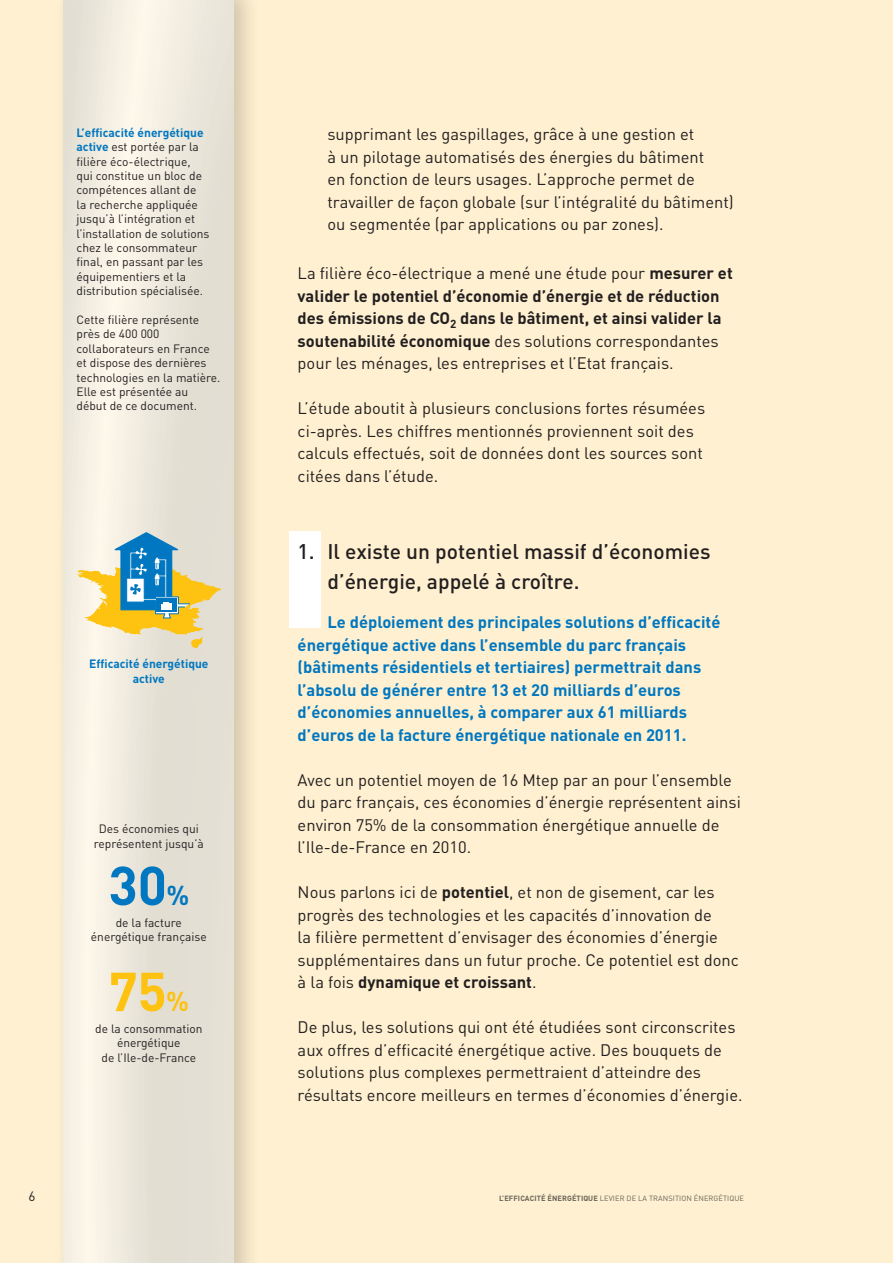
<style>
.page{position:relative;width:893px;height:1263px;background:#fef0d0}
.page>*{position:absolute;margin:0;border:0;box-sizing:border-box;transform-origin:0 0}
.t1{font:700 54px "DINOT";color:#0077c0}
.t2{font:700 54px "DINOT";color:#fec210}
.t3{font:500 21px/30px "DINOT";color:#231f20}
.t4{font:16.5px/22.5px "DINOT";color:#231f20}
.t5{font:700 16.5px/22.5px "DINOT";color:#0077c0}
.t6{font:700 16.5px/22.5px "DINOT";color:#231f20}
.t7{font:13.5px "DINOT";color:#231f20}
.t8{font:12px/14.4px "DINOT";color:#231f20;text-align:center}
.t9{font:700 12px/15px "DINOT";color:#0077c0;text-align:center}
.t10{font:7.5px "DINOT";letter-spacing:.01em;color:#6c6d70}
.s1{font-weight:700;color:#0077c0}
.s2{font-size:27px}
.s3{font-weight:400}
.s4{font-weight:700}
</style>
<div class="page">
<div style="left:289px;top:531px;width:32px;height:97px;background:#fff"></div>
<div style="left:54px;top:0;width:208px;height:1263px;background:#231f20;opacity:.35"></div>
<svg style="left:64px;top:0;width:170px;height:1263px;background:#ece7db"></svg>
<svg style="left:76px;top:532px;width:146px;height:116px;background:#c3caa9"></svg>
<p class="t8" style="left:77px;top:125px;width:134px;text-align:left"><span class="s1">L’efficacité énergétique active</span> est portée par la filière éco-électrique, qui constitue un bloc de compétences allant de<br>la recherche appliquée jusqu’à l’intégration et l’installation de solutions chez le consommateur final, en passant par les équipementiers et la distribution spécialisée.</p>
<p class="t8" style="left:77px;top:312px;width:145px;text-align:left">Cette filière représente près de 400 000 collaborateurs en France et dispose des dernières technologies en la matière.<br>Elle est présentée au début de ce document.</p>
<p class="t9" style="left:89px;top:656px;width:121px">Efficacité énergétique active</p>
<p class="t8" style="left:94px;top:821px;width:112px">Des économies qui représentent jusqu’à</p>
<h1 class="t1" style="left:108px;top:849px;width:82px">30<span class="s2">%</span></h1>
<p class="t8" style="left:91px;top:915px;width:117px">de la facture énergétique française</p>
<h1 class="t2" style="left:109px;top:955px;width:82px">75<span class="s2">%</span></h1>
<p class="t8" style="left:95px;top:1021px;width:109px">de la consommation énergétique<br>de l’Ile-de-France</p>
<p class="t4" style="left:327px;top:122px;width:408px">supprimant les gaspillages, grâce à une gestion et<br>à un pilotage automatisés des énergies du bâtiment<br>en fonction de leurs usages. L’approche permet de travailler de façon globale (sur l’intégralité du bâtiment) ou segmentée (par applications ou par zones).</p>
<p class="t6" style="left:298px;top:262px;width:437px"><span class="s3">La filière éco-électrique a mené une étude pour</span> mesurer et valider le potentiel d’économie d’énergie et de réduction des émissions de CO<sub>2</sub> dans le bâtiment, et ainsi valider la soutenabilité économique <span class="s3">des solutions correspondantes pour les ménages, les entreprises et l’Etat français.</span></p>
<p class="t4" style="left:298px;top:397px;width:409px">L’étude aboutit à plusieurs conclusions fortes résumées ci-après. Les chiffres mentionnés proviennent soit des calculs effectués, soit de données dont les sources sont citées dans l’étude.</p>
<p class="t3" style="left:327px;top:535px;width:385px;text-indent:-30px">1. Il existe un potentiel massif d’économies d’énergie, appelé à croître.</p>
<p class="t5" style="left:298px;top:610px;width:424px;text-indent:30px">Le déploiement des principales solutions d’efficacité énergétique active dans l’ensemble du parc français (bâtiments résidentiels et tertiaires) permettrait dans l’absolu de générer entre 13 et 20 milliards d’euros d’économies annuelles, à comparer aux 61 milliards d’euros de la facture énergétique nationale en 2011.</p>
<p class="t4" style="left:298px;top:768px;width:445px">Avec un potentiel moyen de 16 Mtep par an pour l’ensemble du parc français, ces économies d’énergie représentent ainsi environ 75% de la consommation énergétique annuelle de l’Ile-de-France en 2010.</p>
<p class="t4" style="left:298px;top:880px;width:443px">Nous parlons ici de <span class="s4">potentiel</span>, et non de gisement, car les progrès des technologies et les capacités d’innovation de<br>la filière permettent d’envisager des économies d’énergie supplémentaires dans un futur proche. Ce potentiel est donc à la fois <span class="s4">dynamique et croissant</span>.</p>
<p class="t4" style="left:298px;top:1015px;width:446px">De plus, les solutions qui ont été étudiées sont circonscrites aux offres d’efficacité énergétique active. Des bouquets de solutions plus complexes permettraient d’atteindre des résultats encore meilleurs en termes d’économies d’énergie.</p>
<p class="t7" style="left:28px;top:1187px;width:9px">6</p>
<p class="t10" style="left:499px;top:1193px;width:247px"><span class="s4">L’efficacité énergétique</span> levier de la transition énergétique</p>
</div>
